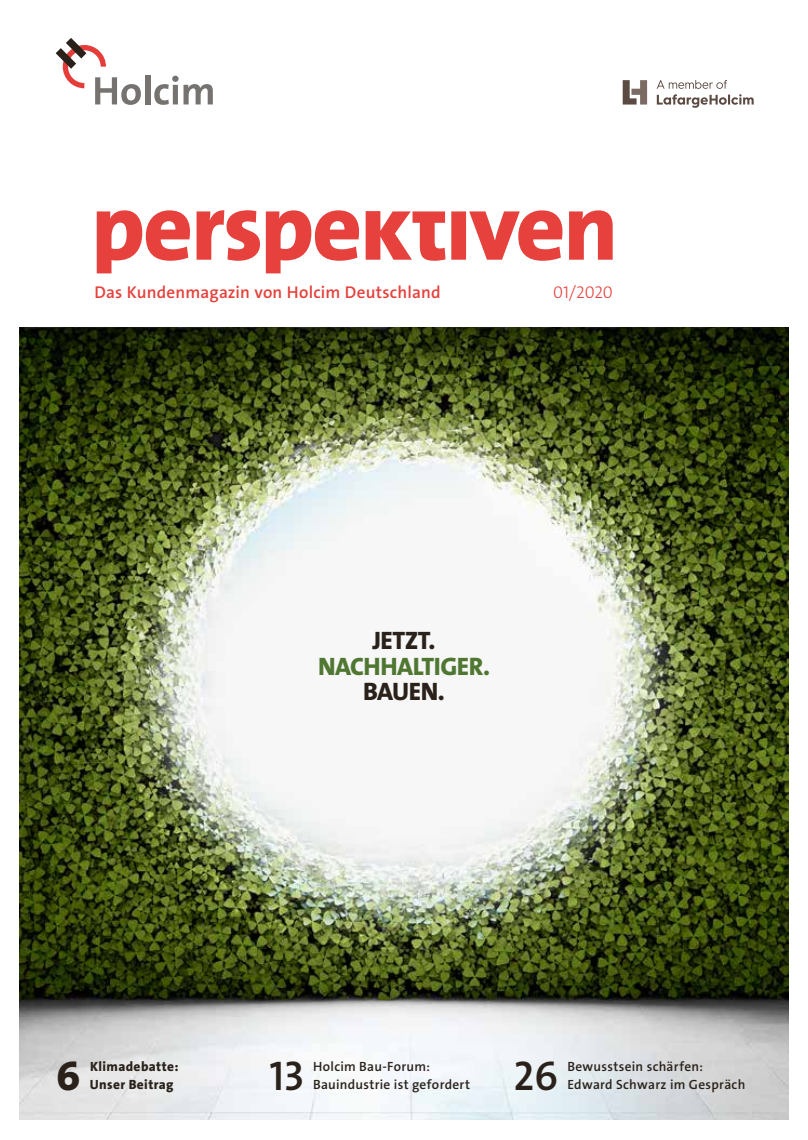
<style>
.page{position:relative;width:808px;height:1140px;background:#fff}
.page>*{position:absolute;margin:0;border:0;box-sizing:border-box;transform-origin:0 0}
.t1{font:41.7px "The Sans LP6 Se Bld";color:#29211a}
.t2{font:41.7px "The Sans LP8 Ex Bld";color:#29211a}
.t3{font:25.35px "The Sans LP8 Ex Bld";letter-spacing:-.02em;color:#4f7732}
.t4{font:25.35px "The Sans LP8 Ex Bld";letter-spacing:-.02em;color:#29211a}
.t5{font:17.1px "The Sans LP6 Se Bld";letter-spacing:.005em;color:#e6413c}
.t6{font:17.1px "The Sans LP3 Lig";letter-spacing:-.005em;color:#e6413c}
.t7{font:13.35px/18px "The Sans LP6 Se Bld";letter-spacing:.025em;color:#29211a}
.t8{font:13.35px/18px "The Sans LP8 Ex Bld";letter-spacing:.025em;color:#29211a}
</style>
<div class="page">
<img style="left:19px;top:327px;width:770px;height:792px">
<div style="left:145px;top:75px;width:5px;height:29px;background:#75726f"></div>
<svg style="left:154px;top:76px;width:59px;height:29px"></svg>
<svg style="left:56px;top:38px;width:85px;height:67px"></svg>
<svg style="left:97px;top:210px;width:516px;height:63px"></svg>
<svg style="left:623px;top:80px;width:24px;height:25px"></svg>
<svg style="left:657px;top:80px;width:97px;height:28px"></svg>
<p class="t5" style="left:95px;top:282px;width:347px">Das Kundenmagazin von Holcim Deutschland</p>
<p class="t6" style="left:553px;top:282px;width:61px">01/2020</p>
<h2 class="t4" style="left:372px;top:624px;width:65px">JETZT.</h2>
<h2 class="t3" style="left:318px;top:649px;width:173px">NACHHALTIGER.</h2>
<h2 class="t4" style="left:363px;top:675px;width:83px">BAUEN.</h2>
<p class="t8" style="left:90px;top:1057px;width:90px">Klimadebatte:<br>Unser Beitrag</p>
<p class="t7" style="left:313px;top:1057px;width:159px">Holcim Bau-Forum:<br>Bauindustrie ist gefordert</p>
<p class="t7" style="left:567px;top:1057px;width:137px">Bewusstsein schärfen:</p>
<h1 class="t2" style="left:56px;top:1049px;width:26px">6</h1>
<h1 class="t1" style="left:269px;top:1049px;width:36px">13</h1>
<h1 class="t1" style="left:513px;top:1049px;width:46px">26</h1>
<p class="t7" style="left:567px;top:1075px;width:179px">Edward Schwarz im Gespräch</p>
</div>
